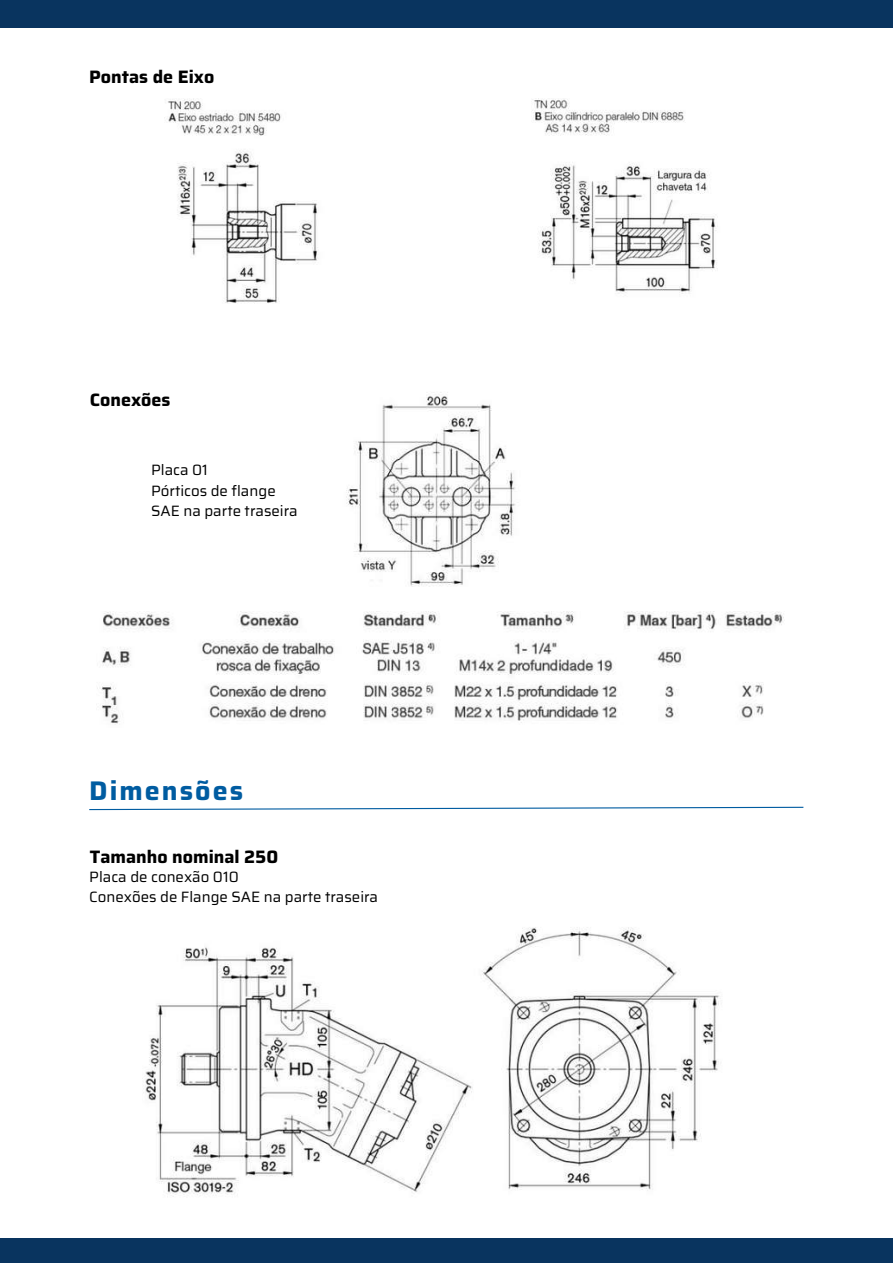
<style>
.page{position:relative;width:893px;height:1264px;background:#fff}
.page>*{position:absolute;margin:0;border:0;box-sizing:border-box;transform-origin:0 0}
.t1{font:700 27px "Saira";letter-spacing:.075em;color:#005ca1}
.t2{font:700 18px "Saira";color:#000}
.t3{font:15px/20.2px "Saira";color:#000}
</style>
<div class="page">
<div style="left:0;top:1238px;width:892px;height:24px;background:#09345f"></div>
<div style="left:0;top:0;width:892px;height:28px;background:#09345f"></div>
<img style="left:168px;top:98px;width:549px;height:205px">
<img style="left:346px;top:392px;width:170px;height:195px">
<img style="left:97px;top:611px;width:687px;height:114px">
<svg style="left:89px;top:806px;width:715px;height:4px"></svg>
<img style="left:145px;top:927px;width:574px;height:270px">
<p class="t2" style="left:89px;top:63px;width:127px">Pontas de Eixo</p>
<p class="t2" style="left:90px;top:385px;width:82px">Conexões</p>
<p class="t3" style="left:151px;top:460px;width:148px">Placa 01<br>Pórticos de flange<br>SAE na parte traseira</p>
<h1 class="t1" style="left:89px;top:769px;width:155px">Dimensões</h1>
<p class="t2" style="left:90px;top:842px;width:190px">Tamanho nominal 250</p>
<p class="t3" style="left:89px;top:866px;width:290px">Placa de conexão 010<br>Conexões de Flange SAE na parte traseira</p>
</div>
